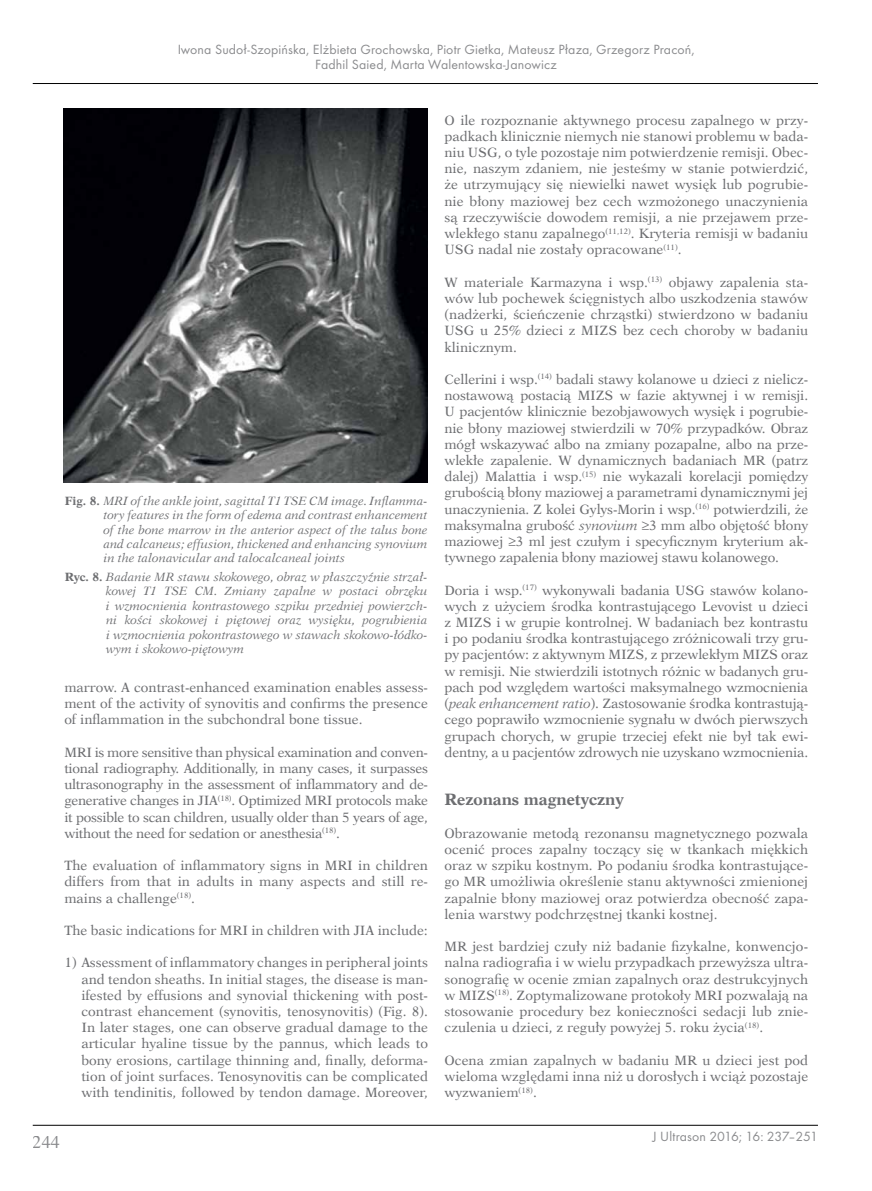
<style>
.page{position:relative;width:872px;height:1191px;background:#fff}
.page>*{position:absolute;margin:0;border:0;box-sizing:border-box;transform-origin:0 0}
.t1{font:18px "Times";color:#6d6e71}
.t2{font:700 16.5px "Dutch 823 EU";color:#6d6e71}
.t3{font:13.8px/14.4px "Futura TCE";letter-spacing:.01em;color:#6d6e71;text-align:center}
.t4{font:13.5px/16.2px "Dutch 823 EU";color:#6d6e71;text-align:justify}
.t5{font:italic 12px/14.4px "Dutch 823 EU";color:#6d6e71;text-align:justify}
.s1{font-weight:700;font-style:normal}
.s2{font-style:italic}
</style>
<div class="page">
<hr style="left:33px;top:1125px;width:785px;height:1px;background:#000">
<hr style="left:33px;top:83px;width:785px;height:1px;background:#000">
<img style="left:64px;top:109px;width:363px;height:373px">
<p class="t3" style="left:177px;top:42px;width:519px">Iwona Sudoł-Szopińska, Elżbieta Grochowska, Piotr Gietka, Mateusz Płaza, Grzegorz Pracoń,<br>Fadhil Saied, Marta Walentowska-Janowicz</p>
<p class="t5" style="left:103px;top:493px;width:326px;text-indent:-38px"><span class="s1">Fig. 8.</span> MRI of the ankle joint, sagittal T1 TSE CM image. Inflamma&shy;tory features in the form of edema and contrast enhancement of the bone marrow in the anterior aspect of the talus bone and calcaneus; effusion, thickened and enhancing synovium in the talonavicular and talocalcaneal joints</p>
<p class="t5" style="left:106px;top:569px;width:323px;text-indent:-41px"><span class="s1">Ryc. 8.</span> Badanie MR stawu skokowego, obraz w płaszczyźnie strzał&shy;kowej T1 TSE CM. Zmiany zapalne w postaci obrzęku i wzmocnienia kontrastowego szpiku przedniej powierzch&shy;ni kości skokowej i piętowej oraz wysięku, pogrubienia i wzmocnienia pokontrastowego w stawach skokowo-łódko&shy;wym i skokowo-piętowym</p>
<p class="t4" style="left:64px;top:679px;width:365px">marrow. A contrast-enhanced examination enables assess&shy;ment of the activity of synovitis and confirms the presence of inflammation in the subchondral bone tissue.</p>
<p class="t4" style="left:64px;top:744px;width:365px">MRI is more sensitive than physical examination and conven&shy;tional radiography. Additionally, in many cases, it surpasses ultrasonography in the assessment of inflammatory and de&shy;generative changes in JIA<sup>(18)</sup>. Optimized MRI protocols make it possible to scan children, usually older than 5 years of age, without the need for sedation or anesthesia<sup>(18)</sup>.</p>
<p class="t4" style="left:64px;top:857px;width:365px">The evaluation of inflammatory signs in MRI in children differs from that in adults in many aspects and still re&shy;mains a challenge<sup>(18)</sup>.</p>
<p class="t4" style="left:64px;top:922px;width:365px">The basic indications for MRI in children with JIA include:</p>
<p class="t4" style="left:81px;top:954px;width:348px;text-indent:-17px">1) Assessment of inflammatory changes in peripheral joints and tendon sheaths. In initial stages, the disease is man&shy;ifested by effusions and synovial thickening with post&shy;contrast ehancement (synovitis, tenosynovitis) (Fig. 8).<br>In later stages, one can observe gradual damage to the articular hyaline tissue by the pannus, which leads to bony erosions, cartilage thinning and, finally, deforma&shy;tion of joint surfaces. Tenosynovitis can be complicated with tendinitis, followed by tendon damage. Moreover,</p>
<p class="t4" style="left:444px;top:112px;width:365px">O ile rozpoznanie aktywnego procesu zapalnego w przy&shy;padkach klinicznie niemych nie stanowi problemu w bada&shy;niu USG, o tyle pozostaje nim potwierdzenie remisji. Obec&shy;nie, naszym zdaniem, nie jesteśmy w stanie potwierdzić, że utrzymujący się niewielki nawet wysięk lub pogrubie&shy;nie błony maziowej bez cech wzmożonego unaczynienia są rzeczywiście dowodem remisji, a nie przejawem prze&shy;wlekłego stanu zapalnego<sup>(11,12)</sup>. Kryteria remisji w badaniu USG nadal nie zostały opracowane<sup>(11)</sup>.</p>
<p class="t4" style="left:444px;top:274px;width:365px">W materiale Karmazyna i wsp.<sup>(13)</sup> objawy zapalenia sta&shy;wów lub pochewek ścięgnistych albo uszkodzenia stawów (nadżerki, ścieńczenie chrząstki) stwierdzono w badaniu USG u 25% dzieci z MIZS bez cech choroby w badaniu klinicznym.</p>
<p class="t4" style="left:444px;top:371px;width:365px">Cellerini i wsp.<sup>(14)</sup> badali stawy kolanowe u dzieci z nielicz&shy;nostawową postacią MIZS w fazie aktywnej i w remisji.<br>U pacjentów klinicznie bezobjawowych wysięk i pogrubie&shy;nie błony maziowej stwierdzili w 70% przypadków. Obraz mógł wskazywać albo na zmiany pozapalne, albo na prze&shy;wlekłe zapalenie. W dynamicznych badaniach MR (patrz dalej) Malattia i wsp.<sup>(15)</sup> nie wykazali korelacji pomiędzy grubością błony maziowej a parametrami dynamicznymi jej unaczynienia. Z kolei Gylys-Morin i wsp.<sup>(16)</sup> potwierdzili, że maksymalna grubość <span class="s2">synovium</span> ≥3 mm albo objętość błony maziowej ≥3 ml jest czułym i specyficznym kryterium ak&shy;tywnego zapalenia błony maziowej stawu kolanowego.</p>
<p class="t4" style="left:444px;top:582px;width:365px">Doria i wsp.<sup>(17)</sup> wykonywali badania USG stawów kolano&shy;wych z użyciem środka kontrastującego Levovist u dzieci z MIZS i w grupie kontrolnej. W badaniach bez kontrastu i po podaniu środka kontrastującego zróżnicowali trzy gru&shy;py pacjentów: z aktywnym MIZS, z przewlekłym MIZS oraz w remisji. Nie stwierdzili istotnych różnic w badanych gru&shy;pach pod względem wartości maksymalnego wzmocnienia (<span class="s2">peak enhancement ratio</span>). Zastosowanie środka kontrastują&shy;cego poprawiło wzmocnienie sygnału w dwóch pierwszych grupach chorych, w grupie trzeciej efekt nie był tak ewi&shy;dentny, a u pacjentów zdrowych nie uzyskano wzmocnienia.</p>
<p class="t2" style="left:444px;top:789px;width:181px">Rezonans magnetyczny</p>
<p class="t4" style="left:444px;top:825px;width:365px">Obrazowanie metodą rezonansu magnetycznego pozwala ocenić proces zapalny toczący się w tkankach miękkich oraz w szpiku kostnym. Po podaniu środka kontrastujące&shy;go MR umożliwia określenie stanu aktywności zmienionej zapalnie błony maziowej oraz potwierdza obecność zapa&shy;lenia warstwy podchrzęstnej tkanki kostnej.</p>
<p class="t4" style="left:444px;top:938px;width:365px">MR jest bardziej czuły niż badanie fizykalne, konwencjo&shy;nalna radiografia i w wielu przypadkach przewyższa ultra&shy;sonografię w ocenie zmian zapalnych oraz destrukcyjnych w MIZS<sup>(18)</sup>. Zoptymalizowane protokoły MRI pozwalają na stosowanie procedury bez konieczności sedacji lub znie&shy;czulenia u dzieci, z reguły powyżej 5. roku życia<sup>(18)</sup>.</p>
<p class="t4" style="left:444px;top:1052px;width:365px">Ocena zmian zapalnych w badaniu MR u dzieci jest pod wieloma względami inna niż u dorosłych i wciąż pozostaje wyzwaniem<sup>(18)</sup>.</p>
<h1 class="t1" style="left:33px;top:1125px;width:28px">244</h1>
<p class="t3" style="left:652px;top:1128px;width:167px">J Ultrason 2016; 16: 237–251</p>
</div>
